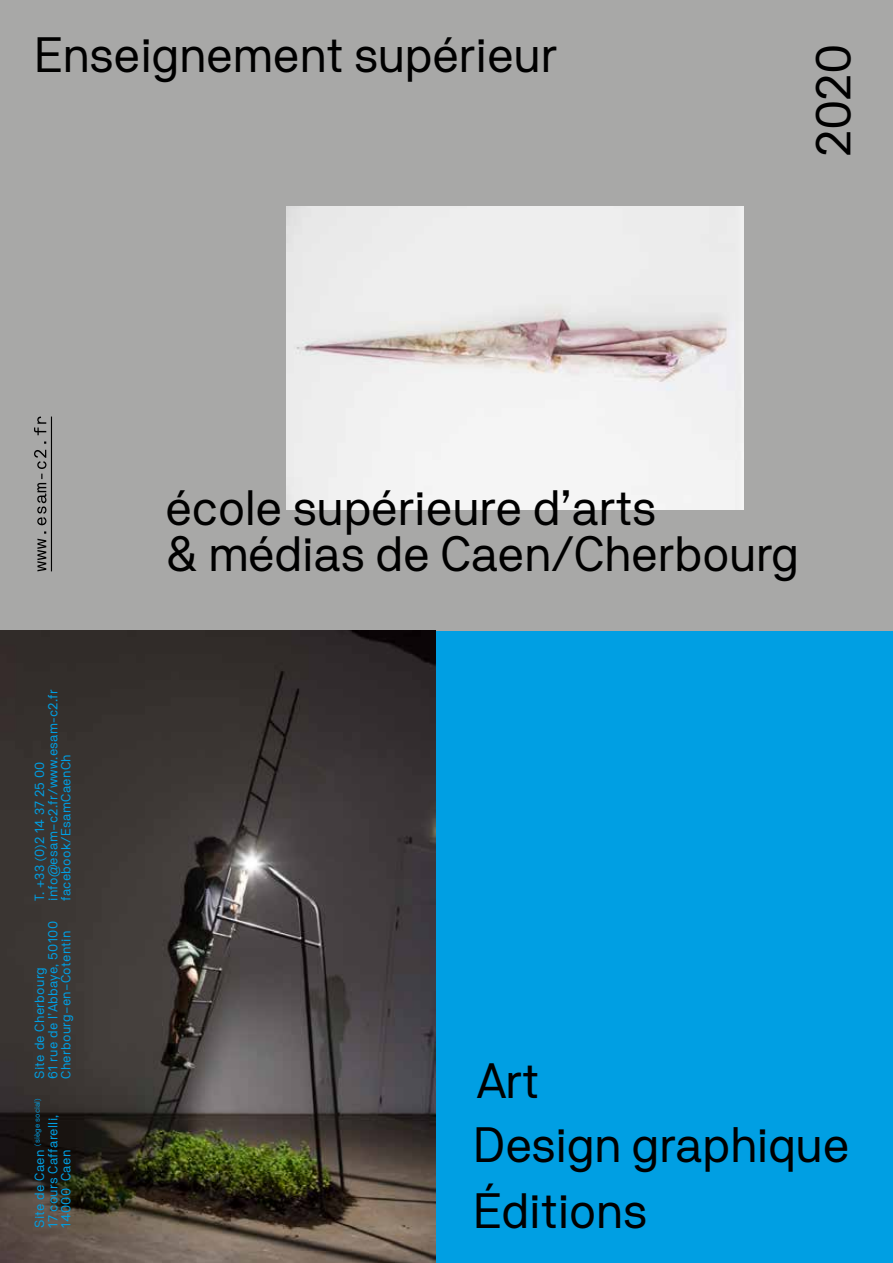
<style>
.page{position:relative;width:893px;height:1263px;background:#fff}
.page>*{position:absolute;margin:0;border:0;box-sizing:border-box;transform-origin:0 0}
.t1{font:49.35px/46.7px "NB Akademie Std";letter-spacing:-.015em;color:#000}
.t2{font:13.2px/13.2px "NB Akademie Std";letter-spacing:.02em;color:#009fe3}
.t3{font:7.8px "NB Akademie Std";letter-spacing:.02em;color:#009fe3}
.s1{font-size:13.2px}
</style>
<div class="page">
<div style="left:421px;top:630px;width:472px;height:633px;background:#009fe3"></div>
<div style="left:0;top:0;width:893px;height:630px;background:#a8a8a7"></div>
<svg style="left:34px;top:417px;width:12px;height:154px"></svg>
<hr style="left:51px;top:417px;width:1px;height:154px;background:#000">
<img style="left:0;top:630px;width:436px;height:633px">
<img style="left:287px;top:206px;width:457px;height:304px">
<h1 class="t1" style="left:34px;top:31px;width:525px">Enseignement supérieur</h1>
<h1 class="t1" style="left:809px;top:157px;width:115px;rotate:-90deg">2020</h1>
<p class="t2" style="left:33px;top:901px;width:213px;rotate:-90deg">T. +33 (0)2 14 37 25 00 info@esam–c2.fr/www.esam-c2.fr facebook/EsamCaenCh</p>
<p class="t2" style="left:33px;top:1079px;width:159px;rotate:-90deg">Site de Cherbourg<br>61 rue de l’Abbaye, 50100<br>Cherbourg–en–Cotentin</p>
<p class="t3" style="left:32px;top:1228px;width:131px;rotate:-90deg"><span class="s1">Site de Caen</span> (siège social)</p>
<p class="t2" style="left:46px;top:1228px;width:115px;rotate:-90deg">17 cours Caffarelli,<br>14000 Caen</p>
<h1 class="t1" style="left:165px;top:483px;width:635px">école supérieure d’arts<br>&amp; médias de Caen/Cherbourg</h1>
<h1 class="t1" style="left:476px;top:1057px;width:65px">Art</h1>
<h1 class="t1" style="left:473px;top:1120px;width:378px">Design graphique</h1>
<h1 class="t1" style="left:473px;top:1186px;width:176px">Éditions</h1>
</div>
